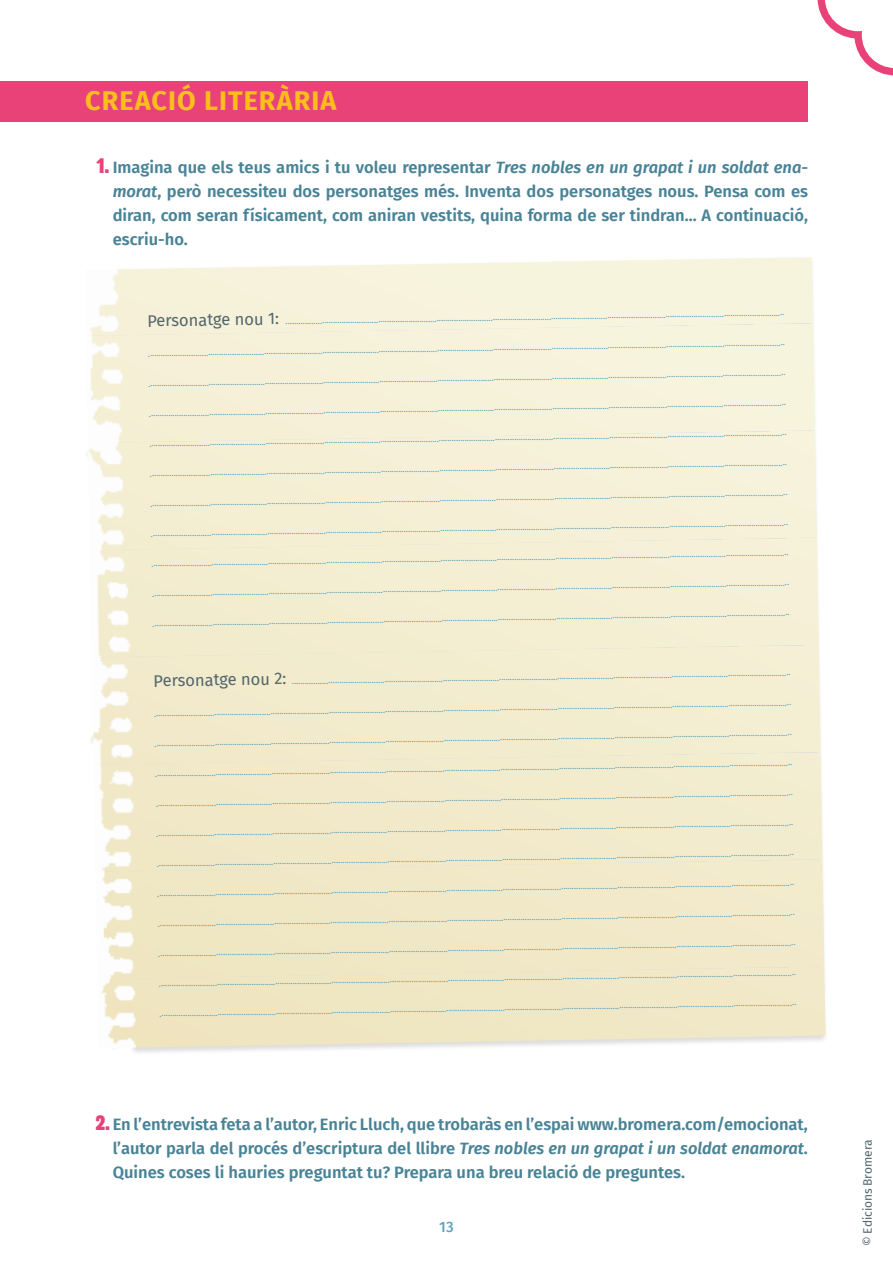
<style>
.page{position:relative;width:893px;height:1263px;background:#fff}
.page>*{position:absolute;margin:0;border:0;box-sizing:border-box;transform-origin:0 0}
.Títol_1{font:700 27px "Fira Sans";letter-spacing:.04em;color:#fcbe1b}
.Activitat{font:600 16.5px/24px "Fira Sans";color:#4a8396;text-align:justify}
.t1{font:500 15px "Fira Sans";color:#5ea5c0}
.t2{font:12px "Fira Sans";letter-spacing:-.005em;color:#52666c}
.Text_activitats{font:9px "Fira Sans";color:#5ea5c0}
.s1{font-family:"Block Berthold";font-weight:400;font-stretch:condensed;font-size:21px;color:#e94278}
.s2{font-style:italic}
.s3{font-size:16.5px;color:#52666c}
</style>
<div class="page">
<svg style="left:817px;top:0;width:76px;height:75px"></svg>
<div style="left:0;top:81px;width:808px;height:41px;background:#e94278"></div>
<div style="left:88px;top:323px;width:727px;height:107px;background:#f6f2db"></div>
<div style="left:97px;top:538px;width:722px;height:107px;background:#f4eed3"></div>
<div style="left:97px;top:752px;width:725px;height:107px;background:#f2eacb"></div>
<img style="left:101px;top:966px;width:724px;height:82px">
<p class="Títol_1" style="left:85px;top:78px;width:253px">CREACIÓ LITERÀRIA</p>
<p class="Activitat" style="left:113px;top:154px;width:697px;text-indent:-17px"><span class="s1">1.</span> Imagina que els teus amics i tu voleu representar <span class="s2">Tres nobles en un grapat i un soldat ena&shy;morat</span>, però necessiteu dos personatges més. Inventa dos personatges nous. Pensa com es diran, com seran físicament, com aniran vestits, quina forma de ser tindran... A continuació, escriu-ho.</p>
<p class="Text_activitats" style="left:147px;top:317px;width:639px;rotate:-1deg"><span class="s3">Personatge nou 1:</span> .......................................................................................................................................................................................................................................</p>
<p class="Text_activitats" style="left:148px;top:347px;width:639px;rotate:-1deg">.......................................................................................................................................................................................................................................................................................................</p>
<p class="Text_activitats" style="left:148px;top:377px;width:639px;rotate:-1deg">.......................................................................................................................................................................................................................................................................................................</p>
<p class="Text_activitats" style="left:149px;top:407px;width:639px;rotate:-1deg">.......................................................................................................................................................................................................................................................................................................</p>
<p class="Text_activitats" style="left:149px;top:437px;width:639px;rotate:-1deg">.......................................................................................................................................................................................................................................................................................................</p>
<p class="Text_activitats" style="left:150px;top:467px;width:639px;rotate:-1deg">.......................................................................................................................................................................................................................................................................................................</p>
<p class="Text_activitats" style="left:150px;top:497px;width:639px;rotate:-1deg">.......................................................................................................................................................................................................................................................................................................</p>
<p class="Text_activitats" style="left:151px;top:527px;width:639px;rotate:-1deg">.......................................................................................................................................................................................................................................................................................................</p>
<p class="Text_activitats" style="left:151px;top:557px;width:639px;rotate:-1deg">.......................................................................................................................................................................................................................................................................................................</p>
<p class="Text_activitats" style="left:152px;top:587px;width:639px;rotate:-1deg">.......................................................................................................................................................................................................................................................................................................</p>
<p class="Text_activitats" style="left:152px;top:617px;width:639px;rotate:-1deg">.......................................................................................................................................................................................................................................................................................................</p>
<p class="Text_activitats" style="left:153px;top:676px;width:639px;rotate:-1deg"><span class="s3">Personatge nou 2:</span> .......................................................................................................................................................................................................................................</p>
<p class="Text_activitats" style="left:154px;top:706px;width:639px;rotate:-1deg">.......................................................................................................................................................................................................................................................................................................</p>
<p class="Text_activitats" style="left:154px;top:736px;width:639px;rotate:-1deg">.......................................................................................................................................................................................................................................................................................................</p>
<p class="Text_activitats" style="left:155px;top:766px;width:639px;rotate:-1deg">.......................................................................................................................................................................................................................................................................................................</p>
<p class="Text_activitats" style="left:156px;top:796px;width:639px;rotate:-1deg">.......................................................................................................................................................................................................................................................................................................</p>
<p class="Text_activitats" style="left:156px;top:826px;width:639px;rotate:-1deg">.......................................................................................................................................................................................................................................................................................................</p>
<p class="Text_activitats" style="left:157px;top:856px;width:639px;rotate:-1deg">.......................................................................................................................................................................................................................................................................................................</p>
<p class="Text_activitats" style="left:157px;top:886px;width:639px;rotate:-1deg">.......................................................................................................................................................................................................................................................................................................</p>
<p class="Text_activitats" style="left:158px;top:916px;width:639px;rotate:-1deg">.......................................................................................................................................................................................................................................................................................................</p>
<p class="Text_activitats" style="left:158px;top:946px;width:639px;rotate:-1deg">.......................................................................................................................................................................................................................................................................................................</p>
<p class="Text_activitats" style="left:159px;top:976px;width:639px;rotate:-1deg">.......................................................................................................................................................................................................................................................................................................</p>
<p class="Text_activitats" style="left:159px;top:1006px;width:639px;rotate:-1deg">.......................................................................................................................................................................................................................................................................................................</p>
<p class="Activitat" style="left:113px;top:1111px;width:697px;text-indent:-17px"><span class="s1">2.</span> En l’entrevista feta a l’autor, Enric Lluch, que trobaràs en l’espai www.bromera.com/emocionat, l’autor parla del procés d’escriptura del llibre <span class="s2">Tres nobles en un grapat i un soldat enamorat</span>.<br>Quines coses li hauries preguntat tu? Prepara una breu relació de preguntes.</p>
<h3 class="t1" style="left:439px;top:1214px;width:16px">13</h3>
<h3 class="t2" style="left:858px;top:1246px;width:108px;rotate:-90deg">© Edicions Bromera</h3>
</div>
